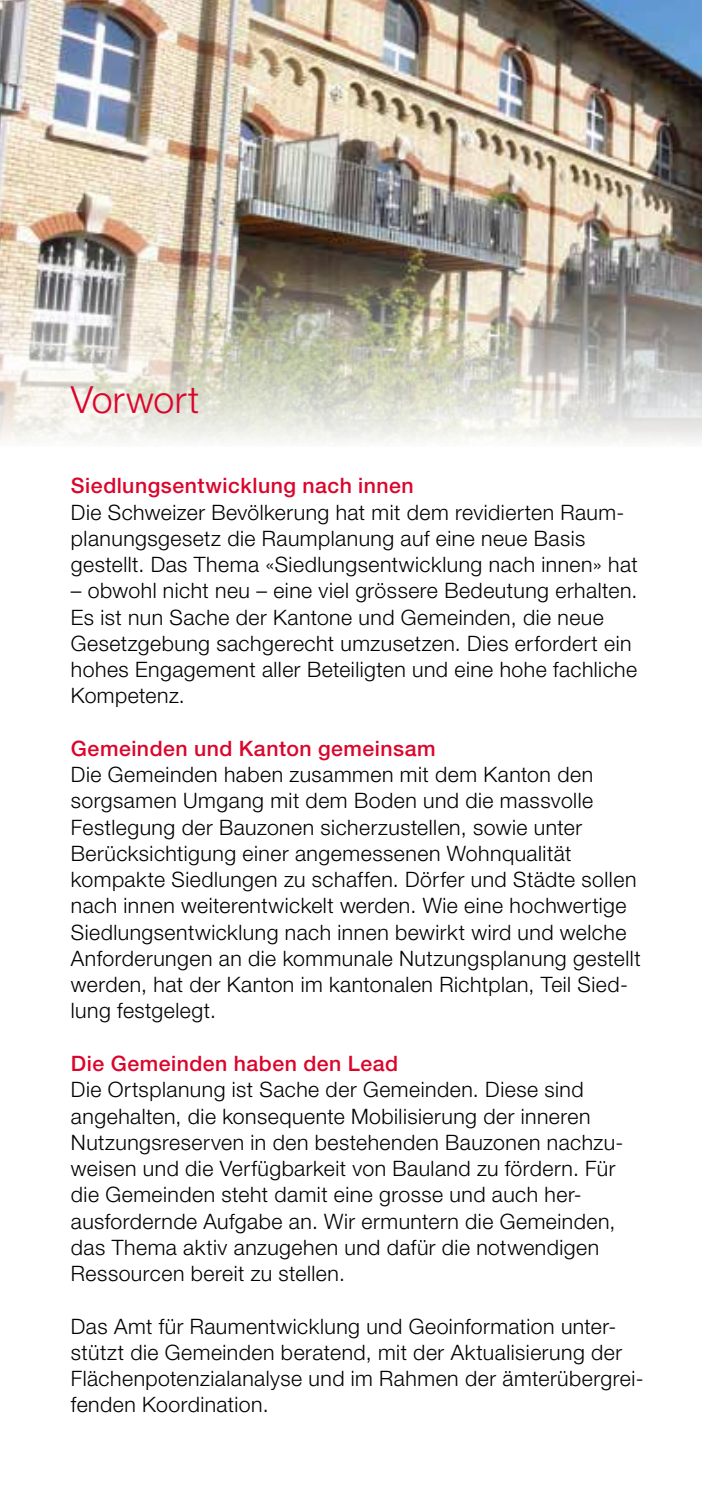
<style>
.page{position:relative;width:702px;height:1489px;background:#fff}
.page>*{position:absolute;margin:0;border:0;box-sizing:border-box;transform-origin:0 0}
.t1{font:300 37.5px "Helvetica Neue LT Std";letter-spacing:.005em;color:#db052c}
.t2{font:300 21.25px/26.2px "Helvetica Neue LT Std";letter-spacing:.025em;color:#000}
.t3{font:500 21.25px "Helvetica Neue LT Std";letter-spacing:.025em;color:#db052c}
</style>
<div class="page">
<img style="left:0;top:0;width:702px;height:442px">
<h1 class="t1" style="left:71px;top:377px;width:130px">Vorwort</h1>
<p class="t3" style="left:71px;top:473px;width:344px">Siedlungsentwicklung nach innen</p>
<p class="t2" style="left:71px;top:498px;width:568px">Die Schweizer Bevölkerung hat mit dem revidierten Raum&shy;planungsgesetz die Raumplanung auf eine neue Basis gestellt. Das Thema «Siedlungsentwicklung nach innen» hat</p>
<p class="t2" style="left:71px;top:577px;width:568px">– obwohl nicht neu – eine viel grössere Bedeutung erhalten.<br>Es ist nun Sache der Kantone und Gemeinden, die neue Gesetzgebung sachgerecht umzusetzen. Dies erfordert ein hohes Engagement aller Beteiligten und eine hohe fachliche Kompetenz.</p>
<p class="t3" style="left:71px;top:735px;width:366px">Gemeinden und Kanton gemeinsam</p>
<p class="t2" style="left:71px;top:761px;width:571px">Die Gemeinden haben zusammen mit dem Kanton den sorgsamen Umgang mit dem Boden und die massvolle Festlegung der Bauzonen sicherzustellen, sowie unter Berücksichtigung einer angemessenen Wohnqualität kompakte Siedlungen zu schaffen. Dörfer und Städte sollen nach innen weiterentwickelt werden. Wie eine hochwertige Siedlungsentwicklung nach innen bewirkt wird und welche Anforderungen an die kommunale Nutzungsplanung gestellt werden, hat der Kanton im kantonalen Richtplan, Teil Sied&shy;lung festgelegt.</p>
<p class="t3" style="left:71px;top:1050px;width:329px">Die Gemeinden haben den Lead</p>
<p class="t2" style="left:71px;top:1076px;width:554px">Die Ortsplanung ist Sache der Gemeinden. Diese sind angehalten, die konsequente Mobilisierung der inneren Nutzungsreserven in den bestehenden Bauzonen nachzu&shy;weisen und die Verfügbarkeit von Bauland zu fördern. Für die Gemeinden steht damit eine grosse und auch her&shy;ausfordernde Aufgabe an. Wir ermuntern die Gemeinden, das Thema aktiv anzugehen und dafür die notwendigen Ressourcen bereit zu stellen.</p>
<p class="t2" style="left:71px;top:1312px;width:574px">Das Amt für Raumentwicklung und Geoinformation unter&shy;stützt die Gemeinden beratend, mit der Aktualisierung der Flächenpotenzialanalyse und im Rahmen der ämterübergrei&shy;fenden Koordination.</p>
</div>
